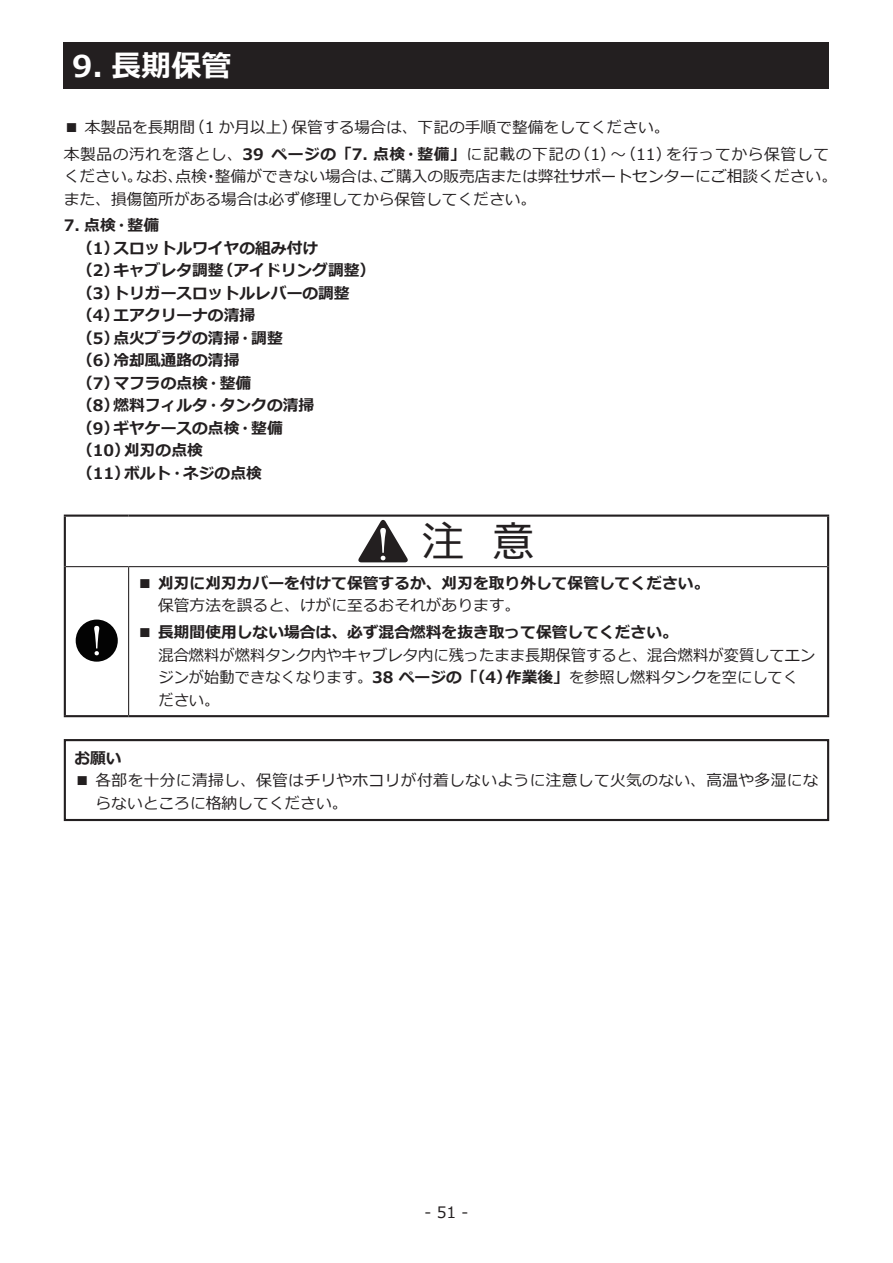
<style>
.page{position:relative;width:893px;height:1263px;background:#fff}
.page>*{position:absolute;margin:0;border:0;box-sizing:border-box;transform-origin:0 0}
.t1{font:42px "Meiryo";color:#231f20}
.章タイトル{font:700 30px "Meiryo";color:#fff}
.t2{font:15.75px/22.5px "Meiryo";color:#231f20}
.t3{font:700 15.75px/22.5px "Meiryo";color:#231f20}
.t4{font:15.75px/22.5px "Meiryo";letter-spacing:.02em;color:#231f20}
.s1{font-weight:700}
.s2{font-weight:400}
</style>
<div class="page">
<svg style="left:63px;top:739px;width:767px;height:83px"></svg>
<hr style="left:64px;top:514px;width:65px;height:3px;background:#231f20">
<hr style="left:64px;top:517px;width:2px;height:50px;background:#231f20">
<hr style="left:129px;top:514px;width:700px;height:3px;background:#231f20">
<hr style="left:827px;top:517px;width:2px;height:50px;background:#231f20">
<hr style="left:64px;top:567px;width:2px;height:148px;background:#231f20">
<hr style="left:827px;top:567px;width:2px;height:148px;background:#231f20">
<hr style="left:64px;top:715px;width:65px;height:2px;background:#231f20">
<hr style="left:129px;top:715px;width:700px;height:2px;background:#231f20">
<hr style="left:66px;top:566px;width:63px;height:1px;background:#231f20">
<hr style="left:129px;top:566px;width:698px;height:1px;background:#231f20">
<hr style="left:128px;top:567px;width:1px;height:148px;background:#231f20">
<svg style="left:358px;top:520px;width:50px;height:42px"></svg>
<svg style="left:76px;top:619px;width:42px;height:43px"></svg>
<div style="left:64px;top:43px;width:765px;height:46px;background:#231f20"></div>
<p class="章タイトル" style="left:72px;top:45px;width:161px">9．長期保管</p>
<p class="t2" style="left:64px;top:117px;width:607px">■ 本製品を長期間（1 か月以上）保管する場合は、下記の手順で整備をしてください。</p>
<p class="t2" style="left:64px;top:144px;width:775px">本製品の汚れを落とし、<span class="s1">39 ページの「7．点検・整備」</span>に記載の下記の（1）～（11）を行ってから保管してください。なお、点検・整備ができない場合は、ご購入の販売店または弊社サポートセンターにご相談ください。また、損傷箇所がある場合は必ず修理してから保管してください。</p>
<p class="t3" style="left:64px;top:215px;width:97px">7．点検・整備</p>
<p class="t3" style="left:77px;top:238px;width:243px">（1）スロットルワイヤの組み付け</p>
<p class="t3" style="left:77px;top:260px;width:300px">（2）キャブレタ調整（アイドリング調整）</p>
<p class="t3" style="left:77px;top:283px;width:274px">（3）トリガースロットルレバーの調整</p>
<p class="t3" style="left:77px;top:305px;width:180px">（4）エアクリーナの清掃</p>
<p class="t3" style="left:77px;top:328px;width:207px">（5）点火プラグの清掃・調整</p>
<p class="t3" style="left:77px;top:350px;width:164px">（6）冷却風通路の清掃</p>
<p class="t3" style="left:77px;top:373px;width:176px">（7）マフラの点検・整備</p>
<p class="t3" style="left:77px;top:395px;width:239px">（8）燃料フィルタ・タンクの清掃</p>
<p class="t3" style="left:77px;top:418px;width:207px">（9）ギヤケースの点検・整備</p>
<p class="t3" style="left:77px;top:440px;width:127px">（10）刈刃の点検</p>
<p class="t3" style="left:77px;top:463px;width:186px">（11）ボルト・ネジの点検</p>
<p class="t1" style="left:422px;top:512px;width:114px">注 意</p>
<p class="t3" style="left:158px;top:573px;width:553px;text-indent:-21px">■ 刈刃に刈刃カバーを付けて保管するか、刈刃を取り外して保管してください。<span class="s2">保管方法を誤ると、けがに至るおそれがあります。</span></p>
<p class="t3" style="left:137px;top:622px;width:542px">■ 長期間使用しない場合は、必ず混合燃料を抜き取って保管してください。</p>
<p class="t2" style="left:158px;top:645px;width:658px">混合燃料が燃料タンク内やキャブレタ内に残ったまま長期保管すると、混合燃料が変質してエンジンが始動できなくなります。<span class="s1">38 ページの「（4）作業後」</span>を参照し燃料タンクを空にしてください。</p>
<p class="t3" style="left:74px;top:747px;width:49px">お願い</p>
<p class="t4" style="left:96px;top:770px;width:725px;text-indent:-21px">■ 各部を十分に清掃し、保管はチリやホコリが付着しないように注意して火気のない、高温や多湿にならないところに格納してください。</p>
<p class="t2" style="left:424px;top:1202px;width:46px">- 51 -</p>
</div>
